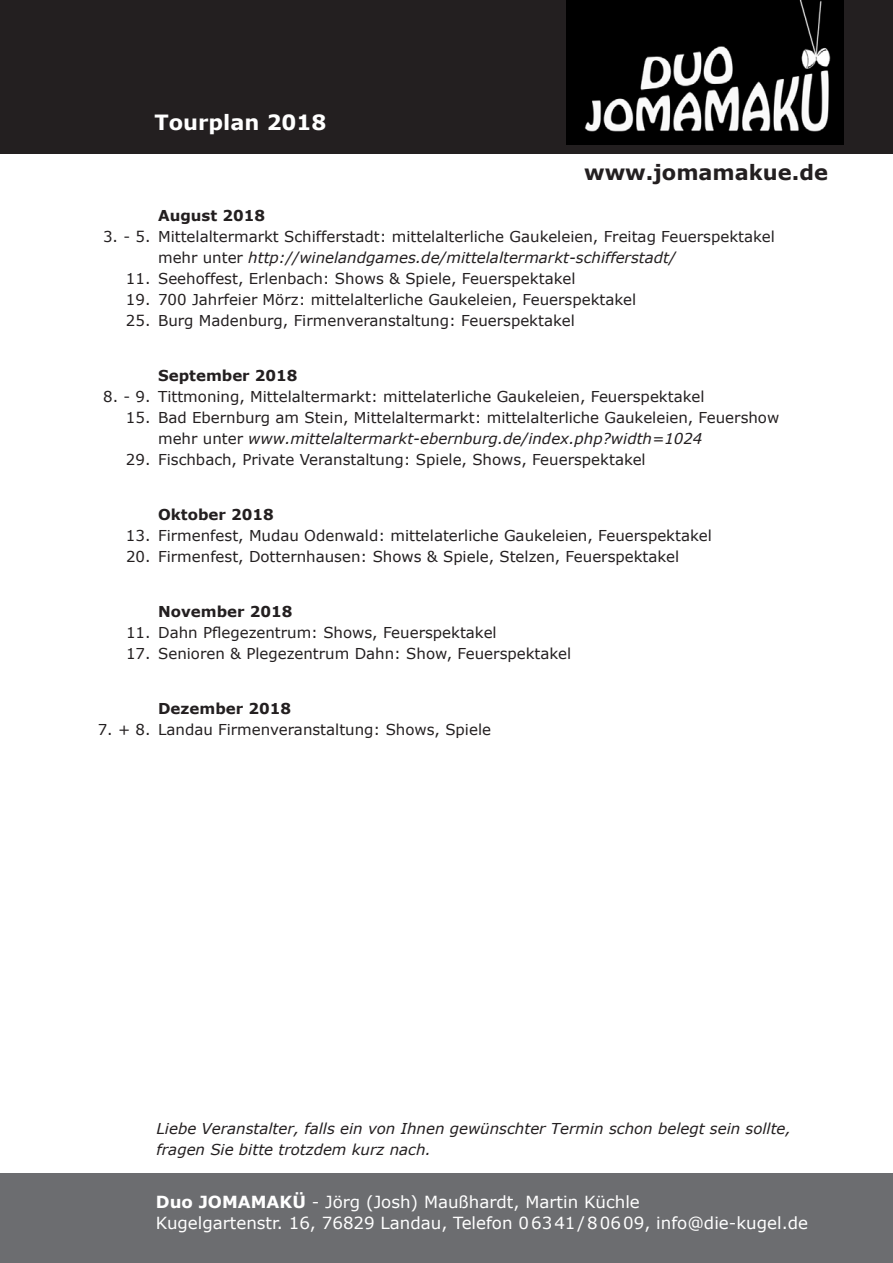
<style>
.page{position:relative;width:893px;height:1263px;background:#fff}
.page>*{position:absolute;margin:0;border:0;box-sizing:border-box;transform-origin:0 0}
.t1{font:700 21px "Verdana";color:#231f20}
.t2{font:700 21px "Verdana";color:#fff}
.t3{font:16.65px/21px "Verdana";color:#fff}
.t4{font:15px/21px "Verdana";color:#231f20}
.t5{font:italic 15px/21px "Verdana";color:#231f20}
.t6{font:700 15px "Verdana";color:#231f20}
.s1{font-style:italic}
.s2{font-weight:700}
</style>
<div class="page">
<div style="left:0;top:0;width:893px;height:153px;background:#231f20"></div>
<img style="left:567px;top:0;width:276px;height:145px">
<div style="left:0;top:1174px;width:893px;height:89px;background:#6c6d70"></div>
<h1 class="t2" style="left:154px;top:109px;width:173px">Tourplan 2018</h1>
<h1 class="t1" style="left:584px;top:159px;width:245px">www.jomamakue.de</h1>
<p class="t6" style="left:158px;top:206px;width:109px">August 2018</p>
<p class="t4" style="left:158px;top:225px;width:618px;text-indent:-55px">3. - 5. Mittelaltermarkt Schifferstadt: mittelalterliche Gaukeleien, Freitag Feuerspektakel mehr unter <span class="s1">http://winelandgames.de/mittelaltermarkt-schifferstadt/</span></p>
<p class="t4" style="left:126px;top:267px;width:451px">11. Seehoffest, Erlenbach: Shows &amp; Spiele, Feuerspektakel</p>
<p class="t4" style="left:126px;top:288px;width:512px">19. 700 Jahrfeier Mörz: mittelalterliche Gaukeleien, Feuerspektakel</p>
<p class="t4" style="left:126px;top:309px;width:450px">25. Burg Madenburg, Firmenveranstaltung: Feuerspektakel</p>
<p class="t6" style="left:158px;top:366px;width:141px">September 2018</p>
<p class="t4" style="left:103px;top:385px;width:603px">8. - 9. Tittmoning, Mittelaltermarkt: mittelaterliche Gaukeleien, Feuerspektakel</p>
<p class="t4" style="left:158px;top:406px;width:623px;text-indent:-32px">15. Bad Ebernburg am Stein, Mittelaltermarkt: mittelalterliche Gaukeleien, Feuershow mehr unter <span class="s1">www.mittelaltermarkt-ebernburg.de/index.php?width=1024</span></p>
<p class="t4" style="left:126px;top:448px;width:521px">29. Fischbach, Private Veranstaltung: Spiele, Shows, Feuerspektakel</p>
<p class="t6" style="left:158px;top:505px;width:117px">Oktober 2018</p>
<p class="t4" style="left:126px;top:524px;width:587px">13. Firmenfest, Mudau Odenwald: mittelaterliche Gaukeleien, Feuerspektakel</p>
<p class="t4" style="left:126px;top:545px;width:555px">20. Firmenfest, Dotternhausen: Shows &amp; Spiele, Stelzen, Feuerspektakel</p>
<p class="t6" style="left:158px;top:602px;width:136px">November 2018</p>
<p class="t4" style="left:126px;top:621px;width:372px">11. Dahn Pflegezentrum: Shows, Feuerspektakel</p>
<p class="t4" style="left:126px;top:642px;width:447px">17. Senioren &amp; Plegezentrum Dahn: Show, Feuerspektakel</p>
<p class="t6" style="left:158px;top:699px;width:134px">Dezember 2018</p>
<p class="t4" style="left:98px;top:719px;width:395px">7. + 8. Landau Firmenveranstaltung: Shows, Spiele</p>
<p class="t5" style="left:157px;top:1118px;width:636px">Liebe Veranstalter, falls ein von Ihnen gewünschter Termin schon belegt sein sollte, fragen Sie bitte trotzdem kurz nach.</p>
<p class="t3" style="left:156px;top:1190px;width:654px"><span class="s2">Duo JOMAMAKÜ</span> - Jörg (Josh) Maußhardt, Martin Küchle<br>Kugelgartenstr. 16, 76829 Landau, Telefon 06341/80609, info@die-kugel.de</p>
</div>
